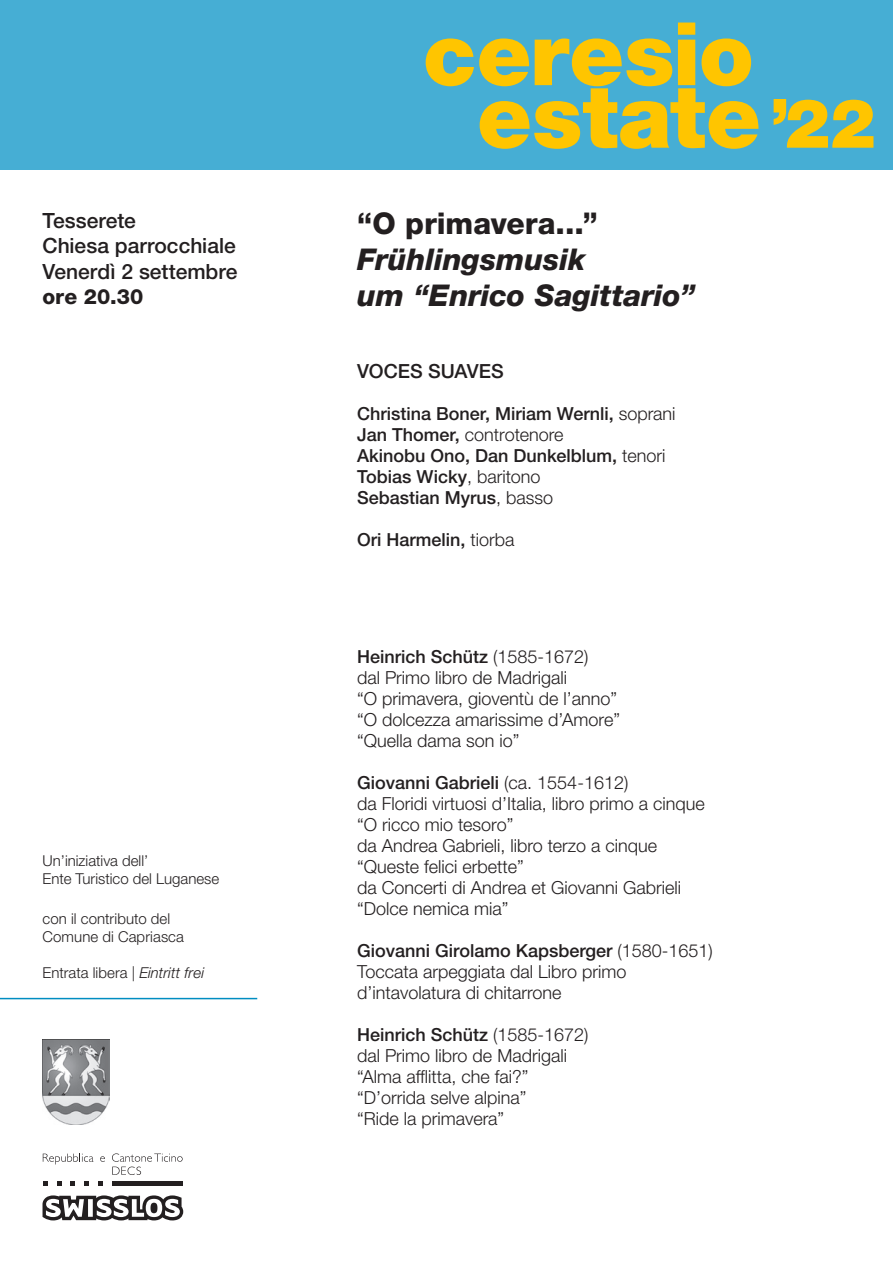
<style>
.page{position:relative;width:893px;height:1263px;background:#fff}
.page>*{position:absolute;margin:0;border:0;box-sizing:border-box;transform-origin:0 0}
.t1{font:900 87.75px "Helvetica Neue LTW1 G";color:#ffc500}
.t2{font:italic 800 30px/36px "Helvetica Neue LTW1 G";color:#231f20}
.t3{font:800 30px "Helvetica Neue LTW1 G";letter-spacing:-.005em;color:#231f20}
.t4{font:500 21px "Helvetica Neue LTW1 G";color:#231f20}
.t5{font:800 21px "Helvetica Neue LTW1 G";color:#231f20}
.t6{font:500 19.5px "Helvetica Neue LTW1 G";color:#231f20}
.t7{font:300 18px/21px "Helvetica Neue LTW1 G";color:#231f20}
.t8{font:500 18px "Helvetica Neue LTW1 G";color:#231f20}
.t9{font:300 15px/18px "Helvetica Neue LTW1 G";color:#231f20}
.s1{font-style:italic}
.s2{font-size:68.25px}
.s3{font-weight:300}
.s4{font-weight:500}
</style>
<div class="page">
<svg style="left:57px;top:1181px;width:4px;height:4px"></svg>
<svg style="left:70px;top:1181px;width:5px;height:4px"></svg>
<svg style="left:43px;top:1181px;width:4px;height:4px"></svg>
<svg style="left:84px;top:1181px;width:5px;height:4px"></svg>
<svg style="left:98px;top:1181px;width:5px;height:4px"></svg>
<hr style="left:112px;top:1181px;width:70px;height:4px;background:#231f20">
<svg style="left:43px;top:1153px;width:50px;height:11px"></svg>
<svg style="left:100px;top:1156px;width:5px;height:6px"></svg>
<svg style="left:112px;top:1153px;width:71px;height:22px"></svg>
<svg style="left:43px;top:1195px;width:140px;height:25px"></svg>
<hr style="left:0;top:998px;width:257px;height:1px;background:#008dc1">
<img style="left:43px;top:1039px;width:67px;height:85px">
<div style="left:0;top:0;width:893px;height:170px;background:#46aed4"></div>
<p class="t4" style="left:43px;top:207px;width:95px">Tesserete</p>
<p class="t4" style="left:43px;top:233px;width:195px">Chiesa parrocchiale</p>
<p class="t4" style="left:43px;top:258px;width:197px">Venerdì 2 settembre</p>
<p class="t5" style="left:43px;top:284px;width:102px">ore 20.30</p>
<p class="t9" style="left:43px;top:852px;width:178px">Un’iniziativa dell’<br>Ente Turistico del Luganese</p>
<p class="t9" style="left:43px;top:910px;width:129px">con il contributo del</p>
<p class="t9" style="left:43px;top:928px;width:143px">Comune di Capriasca</p>
<p class="t9" style="left:43px;top:964px;width:163px">Entrata libera | <span class="s1">Eintritt frei</span></p>
<h1 class="t1" style="left:423px;top:1px;width:333px">ceresio</h1>
<h1 class="t1" style="left:477px;top:64px;width:400px">estate<span class="s2">’22</span></h1>
<p class="t3" style="left:357px;top:206px;width:242px">“O primavera...”</p>
<p class="t2" style="left:357px;top:241px;width:339px">Frühlingsmusik<br>um “Enrico Sagittario”</p>
<p class="t6" style="left:357px;top:359px;width:148px">VOCES SUAVES</p>
<p class="t8" style="left:357px;top:403px;width:320px">Christina Boner, Miriam Wernli, <span class="s3">soprani</span></p>
<p class="t7" style="left:357px;top:424px;width:208px"><span class="s4">Jan Thomer,</span> controtenore</p>
<p class="t8" style="left:357px;top:445px;width:310px">Akinobu Ono, Dan Dunkelblum, <span class="s3">tenori</span></p>
<p class="t8" style="left:357px;top:466px;width:185px">Tobias Wicky<span class="s3">, baritono</span></p>
<p class="t8" style="left:357px;top:487px;width:198px">Sebastian Myrus<span class="s3">, basso</span></p>
<p class="t8" style="left:357px;top:529px;width:159px">Ori Harmelin, <span class="s3">tiorba</span></p>
<p class="t8" style="left:357px;top:646px;width:233px">Heinrich Schütz <span class="s3">(1585-1672)</span></p>
<p class="t7" style="left:357px;top:667px;width:211px">dal Primo libro de Madrigali</p>
<p class="t7" style="left:357px;top:688px;width:261px">“O primavera, gioventù de l’anno”</p>
<p class="t7" style="left:357px;top:709px;width:264px">“O dolcezza amarissime d’Amore”</p>
<p class="t7" style="left:357px;top:730px;width:164px">“Quella dama son io”</p>
<p class="t8" style="left:357px;top:772px;width:273px">Giovanni Gabrieli <span class="s3">(ca. 1554-1612)</span></p>
<p class="t7" style="left:357px;top:793px;width:349px">da Floridi virtuosi d’Italia, libro primo a cinque</p>
<p class="t7" style="left:357px;top:814px;width:158px">“O ricco mio tesoro”</p>
<p class="t7" style="left:357px;top:835px;width:302px">da Andrea Gabrieli, libro terzo a cinque</p>
<p class="t7" style="left:357px;top:856px;width:168px">“Queste felici erbette”</p>
<p class="t7" style="left:357px;top:877px;width:325px">da Concerti di Andrea et Giovanni Gabrieli</p>
<p class="t7" style="left:357px;top:898px;width:153px">“Dolce nemica mia”</p>
<p class="t8" style="left:357px;top:940px;width:357px">Giovanni Girolamo Kapsberger <span class="s3">(1580-1651)</span></p>
<p class="t7" style="left:357px;top:961px;width:271px">Toccata arpeggiata dal Libro primo d’intavolatura di chitarrone</p>
<p class="t8" style="left:357px;top:1024px;width:233px">Heinrich Schütz <span class="s3">(1585-1672)</span></p>
<p class="t7" style="left:357px;top:1045px;width:211px">dal Primo libro de Madrigali</p>
<p class="t7" style="left:357px;top:1066px;width:173px">“Alma afflitta, che fai?”</p>
<p class="t7" style="left:357px;top:1087px;width:171px">“D’orrida selve alpina”</p>
<p class="t7" style="left:357px;top:1108px;width:148px">“Ride la primavera”</p>
</div>
